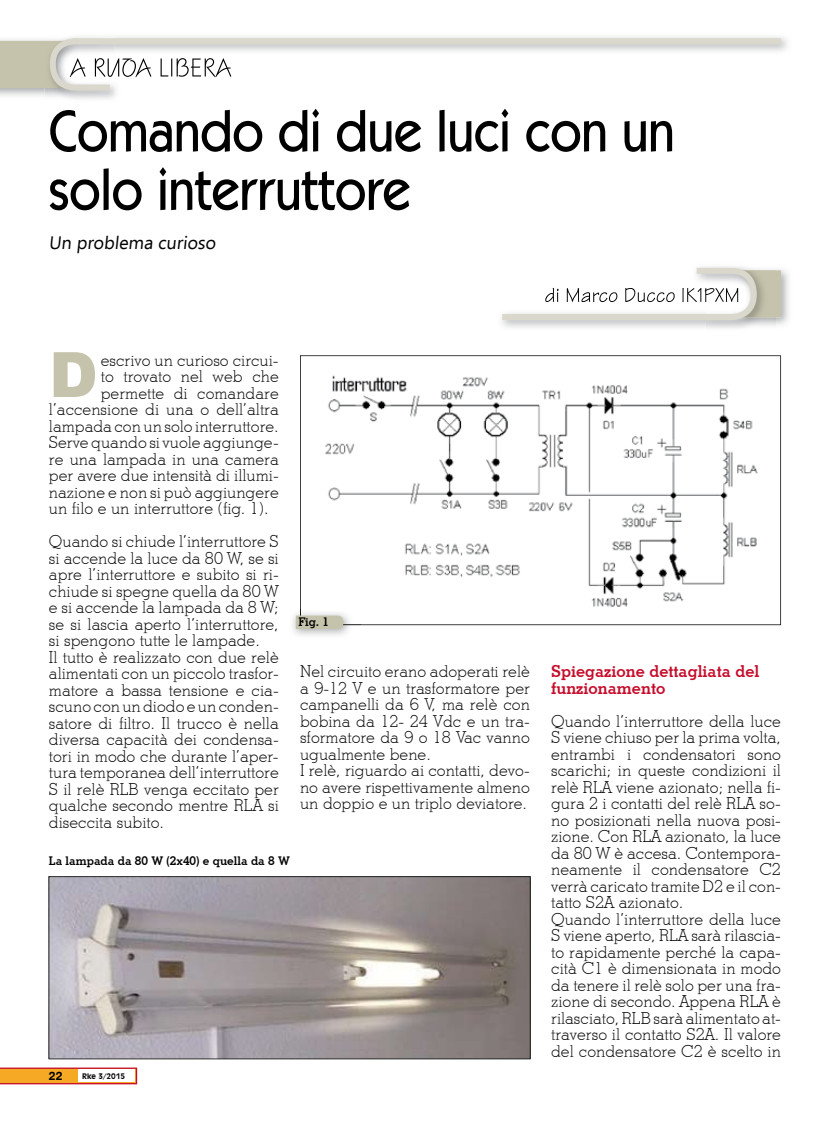
<style>
.page{position:relative;width:830px;height:1127px;background:#fff}
.page>*{position:absolute;margin:0;border:0;box-sizing:border-box;transform-origin:0 0}
.t1{font:900 62.55px "Arial";color:#c6c3ac}
.t2{font:500 58.5px/58.5px "Kabel IT Cby BT";color:#000;scale:.9 1}
.t3{font:18px "Ebrima";color:#000}
.t4{font:300 16.5px/16.5px "Stymie BT";color:#000}
.t5{font:700 16.5px/16.5px "Stymie BT";color:#c50c2a}
.t6{font:700 12px "Stymie BT";color:#000}
.t7{font:700 12px "Swiss 721 BT";color:#000}
.t8{font:700 7.5px "Incised 901 BT";color:#000}
</style>
<div class="page">
<svg style="left:0;top:1067px;width:137px;height:17px;background:#ec8d30"></svg>
<div style="left:78px;top:1069px;width:57px;height:13px;background:#fff"></div>
<img style="left:775px;top:269px;width:14px;height:57px">
<svg style="left:502px;top:268px;width:278px;height:52px"></svg>
<div style="left:0;top:41px;width:45px;height:47px;background:#c6c3ac"></div>
<img style="left:45px;top:41px;width:5px;height:47px">
<svg style="left:50px;top:38px;width:730px;height:52px"></svg>
<svg style="left:300px;top:355px;width:480px;height:270px"></svg>
<svg style="left:49px;top:876px;width:481px;height:183px;background:#9d9697"></svg>
<img style="left:292px;top:613px;width:69px;height:23px">
<img style="left:300px;top:609px;width:61px;height:16px">
<svg style="left:296px;top:615px;width:48px;height:14px"></svg>
<h2 class="t2" style="left:49px;top:101px;width:696px">Comando di due luci con un solo interruttore</h2>
<p class="t3" style="left:49px;top:229px;width:171px">Un problema curioso</p>
<h1 class="t1" style="left:49px;top:329px;width:50px">D</h1>
<p class="t4" style="left:101px;top:351px;width:179px">escrivo un curioso circui-</p>
<p class="t4" style="left:101px;top:368px;width:179px">to trovato nel web che</p>
<p class="t4" style="left:101px;top:384px;width:179px">permette di comandare</p>
<p class="t4" style="left:49px;top:401px;width:231px">l’accensione di una o dell’altra</p>
<p class="t4" style="left:49px;top:417px;width:231px">lampada con un solo interruttore.</p>
<p class="t4" style="left:49px;top:434px;width:231px">Serve quando si vuole aggiunge-</p>
<p class="t4" style="left:49px;top:450px;width:231px">re una lampada in una camera</p>
<p class="t4" style="left:49px;top:467px;width:231px">per avere due intensità di illumi-</p>
<p class="t4" style="left:49px;top:483px;width:231px">nazione e non si può aggiungere</p>
<p class="t4" style="left:49px;top:500px;width:221px">un filo e un interruttore (fig. 1).</p>
<p class="t4" style="left:49px;top:533px;width:231px">Quando si chiude l’interruttore S si accende la luce da 80 W, se si apre l’interruttore e subito si ri&shy;chiude si spegne quella da 80 W e si accende la lampada da 8 W; se si lascia aperto l’interruttore, si spengono tutte le lampade.<br>Il tutto è realizzato con due relè alimentati con un piccolo trasfor&shy;matore a bassa tensione e cia&shy;scuno con un diodo e un conden&shy;satore di filtro. Il trucco è nella diversa capacità dei condensa&shy;tori in modo che durante l’aper&shy;tura temporanea dell’interruttore<br>S il relè RLB venga eccitato per qualche secondo mentre RLA si diseccita subito.</p>
<p class="t6" style="left:49px;top:854px;width:242px">La lampada da 80 W (2x40) e quella da 8 W</p>
<p class="t7" style="left:49px;top:1068px;width:15px">22</p>
<p class="t8" style="left:82px;top:1071px;width:44px">Rke 3/2015</p>
<p class="t6" style="left:298px;top:615px;width:32px">Fig. 1</p>
<p class="t4" style="left:300px;top:663px;width:231px">Nel circuito erano adoperati relè a 9-12 V e un trasformatore per campanelli da 6 V, ma relè con bobina da 12- 24 Vdc e un tra&shy;sformatore da 9 o 18 Vac vanno ugualmente bene.<br>I relè, riguardo ai contatti, devo&shy;no avere rispettivamente almeno un doppio e un triplo deviatore.</p>
<p class="t5" style="left:551px;top:663px;width:210px">Spiegazione dettagliata del funzionamento</p>
<p class="t4" style="left:551px;top:712px;width:231px">Quando l’interruttore della luce<br>S viene chiuso per la prima volta, entrambi i condensatori sono scarichi; in queste condizioni il relè RLA viene azionato; nella fi&shy;gura 2 i contatti del relè RLA so&shy;no posizionati nella nuova posi&shy;zione. Con RLA azionato, la luce da 80 W è accesa. Contempora&shy;neamente il condensatore C2 verrà caricato tramite D2 e il con&shy;tatto S2A azionato.<br>Quando l’interruttore della luce<br>S viene aperto, RLA sarà rilascia&shy;to rapidamente perché la capa&shy;cità C1 è dimensionata in modo da tenere il relè solo per una fra&shy;zione di secondo. Appena RLA è rilasciato, RLB sarà alimentato at&shy;traverso il contatto S2A. Il valore del condensatore C2 è scelto in</p>
</div>
